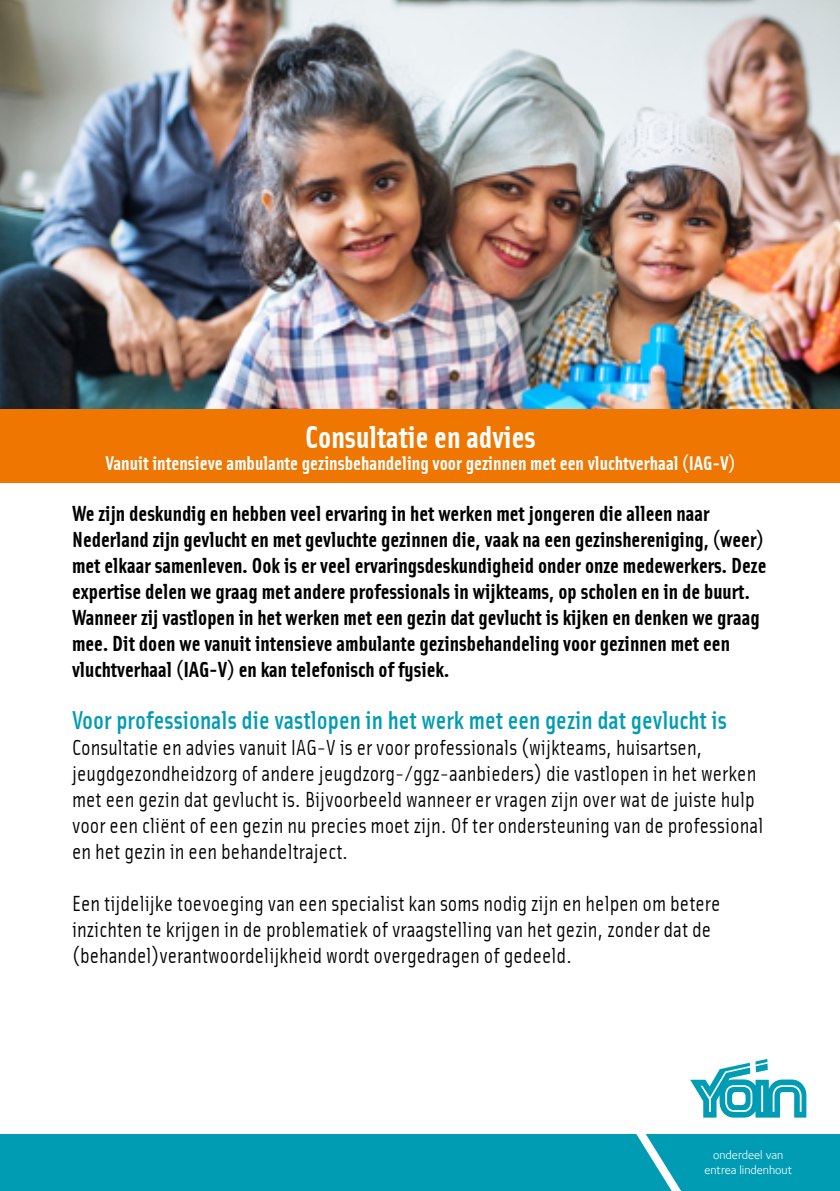
<style>
.page{position:relative;width:840px;height:1191px;background:#fff}
.page>*{position:absolute;margin:0;border:0;box-sizing:border-box;transform-origin:0 0}
.t1{font:32px "Solex Bold 2";color:#fff}
.t2{font:26px "Solex Medium 2";color:#009cb4}
.t3{font:22px/26px "Solex Regular 2";color:#000}
.t4{font:22px/26px "Solex Bold 2";color:#000}
.t5{font:20px "Solex Bold 2";color:#fff}
.t6{font:12.2px/14.6px "Foundry Sterling";color:#fff;text-align:center}
</style>
<div class="page">
<img style="left:0;top:0;width:839px;height:409px">
<div style="left:0;top:409px;width:839px;height:74px;background:#ee7601"></div>
<div style="left:0;top:1134px;width:839px;height:57px;background:#009cb4"></div>
<svg style="left:636px;top:1059px;width:169px;height:132px"></svg>
<h1 class="t1" style="left:305px;top:416px;width:232px">Consultatie en advies</h1>
<p class="t5" style="left:105px;top:450px;width:631px">Vanuit intensieve ambulante gezinsbehandeling voor gezinnen met een vluchtverhaal (IAG-V)</p>
<p class="t4" style="left:72px;top:499px;width:695px">We zijn deskundig en hebben veel ervaring in het werken met jongeren die alleen naar Nederland zijn gevlucht en met gevluchte gezinnen die, vaak na een gezinshereniging, (weer) met elkaar samenleven. Ook is er veel ervaringsdeskundigheid onder onze medewerkers. Deze expertise delen we graag met andere professionals in wijkteams, op scholen en in de buurt.<br>Wanneer zij vastlopen in het werken met een gezin dat gevlucht is kijken en denken we graag mee. Dit doen we vanuit intensieve ambulante gezinsbehandeling voor gezinnen met een vluchtverhaal (IAG-V) en kan telefonisch of fysiek.</p>
<p class="t2" style="left:72px;top:703px;width:656px">Voor professionals die vastlopen in het werk met een gezin dat gevlucht is</p>
<p class="t3" style="left:72px;top:733px;width:692px">Consultatie en advies vanuit IAG-V is er voor professionals (wijkteams, huisartsen, jeugdgezondheidzorg of andere jeugdzorg-/ggz-aanbieders) die vastlopen in het werken met een gezin dat gevlucht is. Bijvoorbeeld wanneer er vragen zijn over wat de juiste hulp voor een cliënt of een gezin nu precies moet zijn. Of ter ondersteuning van de professional en het gezin in een behandeltraject.</p>
<p class="t3" style="left:72px;top:889px;width:649px">Een tijdelijke toevoeging van een specialist kan soms nodig zijn en helpen om betere inzichten te krijgen in de problematiek of vraagstelling van het gezin, zonder dat de (behandel)verantwoordelijkheid wordt overgedragen of gedeeld.</p>
<p class="t6" style="left:704px;top:1147px;width:89px">onderdeel van entrea lindenhout</p>
</div>
